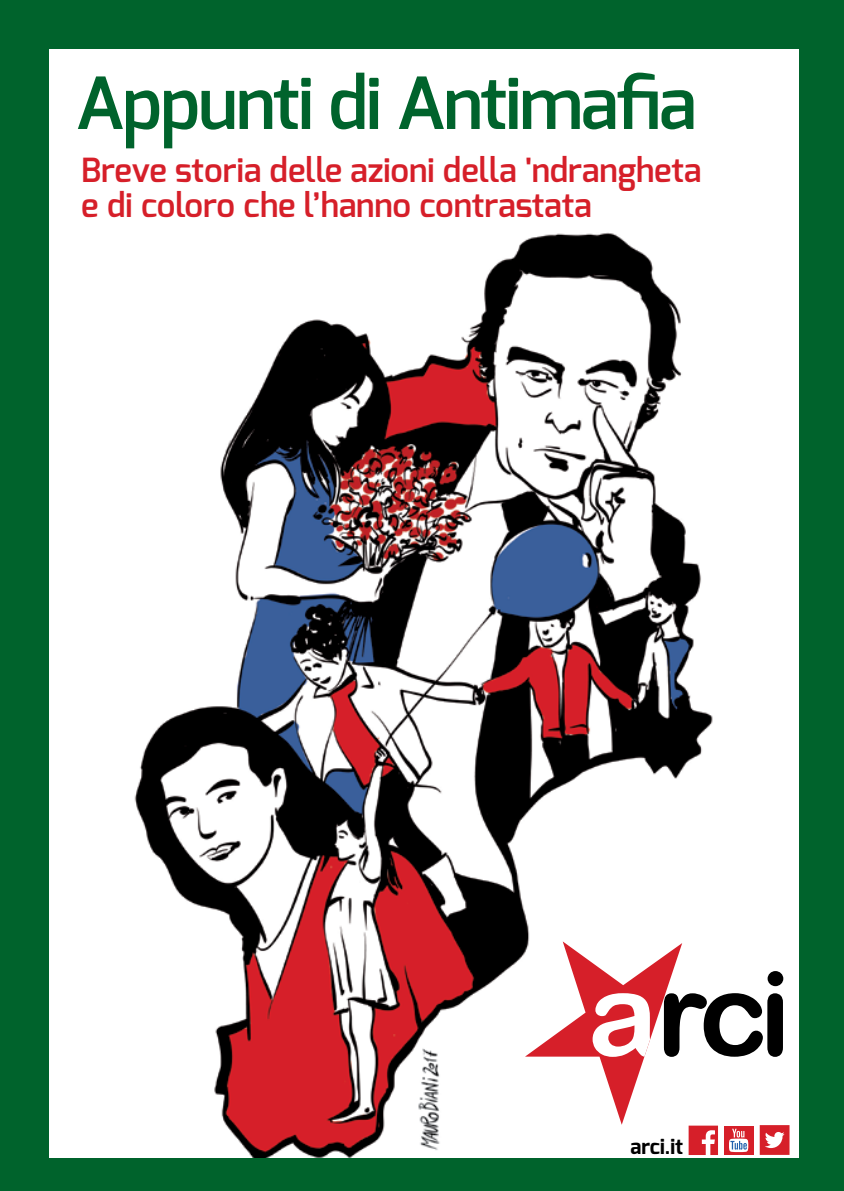
<style>
.page{position:relative;width:844px;height:1191px;background:#fff}
.page>*{position:absolute;margin:0;border:0;box-sizing:border-box;transform-origin:0 0}
.t1{font:600 71.75px "Exo";letter-spacing:-.025em;color:#00632c}
.t2{font:600 33.25px/35px "Exo";color:#d61f29}
.t3{font:700 21px "Exo";color:#000}
</style>
<div class="page">
<div style="left:0;top:0;width:843px;height:1191px;background:#00632c"></div>
<div style="left:50px;top:50px;width:749px;height:1141px;background:#fff"></div>
<img style="left:117px;top:232px;width:617px;height:927px">
<div style="left:0;top:1159px;width:843px;height:32px;background:#00632c"></div>
<svg style="left:525px;top:941px;width:264px;height:214px"></svg>
<div style="left:767px;top:971px;width:16px;height:15px;background:#000;border-radius:50%"></div>
<h1 class="t1" style="left:75px;top:57px;width:622px">Appunti di Antimafia</h1>
<p class="t2" style="left:81px;top:153px;width:621px">Breve storia delle azioni della 'ndrangheta e di coloro che l’hanno contrastata</p>
<p class="t3" style="left:630px;top:1133px;width:54px">arci.it</p>
</div>
